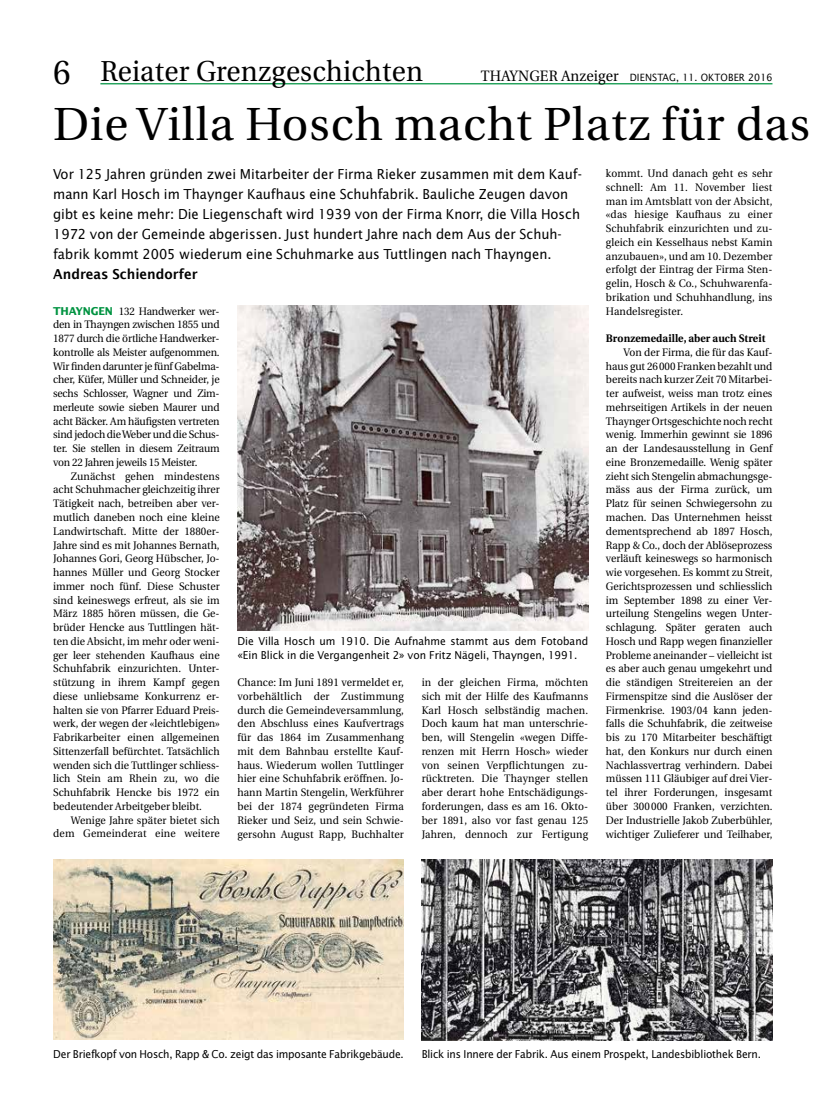
<style>
.page{position:relative;width:815px;height:1117px;background:#fff}
.page>*{position:absolute;margin:0;border:0;box-sizing:border-box;transform-origin:0 0}
.t1{font:46.25px "Utopia";letter-spacing:.02em;color:#000}
.t2{font:28.75px "Utopia";letter-spacing:.01em;color:#000;scale:.95 1}
.t3{font:13.75px/20px "Lucida Sans";color:#000;scale:.95 1}
.t4{font:600 13.75px "Lucida Sans";color:#000;scale:.95 1}
.t5{font:10.88px/13.8px "Utopia";letter-spacing:.01em;color:#000;text-align:justify;scale:.95 1}
.t6{font:10.88px "Lucida Sans";letter-spacing:-.02em;color:#000;scale:.95 1}
.t7{font:10.88px/13.8px "Lucida Sans";color:#000;scale:.95 1}
.t8{font:700 10.88px "Utopia";letter-spacing:.01em;color:#000;scale:.95 1}
.t9{font:10px "Lucida Sans";letter-spacing:.01em;color:#000;scale:.95 1}
.s1{font-size:34.38px}
.s2{font-family:"Utopia";font-size:15px}
.s3{font-family:"Lucida Sans";font-weight:700;color:#009341}
</style>
<div class="page">
<hr style="left:100px;top:83px;width:672px;height:1px;background:#009341">
<img style="left:422px;top:859px;width:350px;height:180px">
<img style="left:53px;top:859px;width:351px;height:179px">
<img style="left:237px;top:306px;width:351px;height:324px">
<h2 class="t2" style="left:53px;top:55px;width:391px"><span class="s1">6</span> Reiater Grenzgeschichten</h2>
<p class="t9" style="left:481px;top:71px;width:308px"><span class="s2">THAYNGER Anzeiger</span> DIENSTAG, 11. OKTOBER 2016</p>
<h1 class="t1" style="left:53px;top:99px;width:758px">Die Villa Hosch macht Platz für das</h1>
<p class="t3" style="left:53px;top:163px;width:558px">Vor 125 Jahren gründen zwei Mitarbeiter der Firma Rieker zusammen mit dem Kauf&shy;mann Karl Hosch im Thaynger Kaufhaus eine Schuhfabrik. Bauliche Zeugen davon gibt es keine mehr: Die Liegenschaft wird 1939 von der Firma Knorr, die Villa Hosch 1972 von der Gemeinde abgerissen. Just hundert Jahre nach dem Aus der Schuh&shy;fabrik kommt 2005 wiederum eine Schuhmarke aus Tuttlingen nach Thayngen.</p>
<p class="t4" style="left:53px;top:266px;width:154px">Andreas Schiendorfer</p>
<p class="t5" style="left:53px;top:304px;width:177px"><span class="s3">THAYNGEN</span> 132 Handwerker wer&shy;den in Thayngen zwischen 1855 und 1877 durch die örtliche Handwerker&shy;kontrolle als Meister aufgenommen.<br>Wir finden darunter je fünf Gabelma&shy;cher, Küfer, Müller und Schneider, je sechs Schlosser, Wagner und Zim&shy;merleute sowie sieben Maurer und acht Bäcker. Am häufigsten vertreten sind jedoch die Weber und die Schus&shy;ter. Sie stellen in diesem Zeitraum von 22 Jahren jeweils 15 Meister.</p>
<p class="t5" style="left:53px;top:469px;width:177px;text-indent:18px">Zunächst gehen mindestens acht Schuhmacher gleichzeitig ihrer Tätigkeit nach, betreiben aber ver&shy;mutlich daneben noch eine kleine Landwirtschaft. Mitte der 1880er-Jahre sind es mit Johannes Bernath, Johannes Gori, Georg Hübscher, Jo&shy;hannes Müller und Georg Stocker immer noch fünf. Diese Schuster sind keineswegs erfreut, als sie im März 1885 hören müssen, die Ge&shy;brüder Hencke aus Tuttlingen hät&shy;ten die Absicht, im mehr oder weni&shy;ger leer stehenden Kaufhaus eine Schuhfabrik einzurichten. Unter&shy;stützung in ihrem Kampf gegen diese unliebsame Konkurrenz er&shy;halten sie von Pfarrer Eduard Preis&shy;werk, der wegen der «leichtlebigen» Fabrikarbeiter einen allgemeinen Sittenzerfall befürchtet. Tatsächlich wenden sich die Tuttlinger schliess&shy;lich Stein am Rhein zu, wo die Schuhfabrik Hencke bis 1972 ein bedeutender Arbeitgeber bleibt.</p>
<p class="t5" style="left:53px;top:813px;width:177px;text-align:right">Wenige Jahre später bietet sich dem Gemeinderat eine weitere</p>
<p class="t7" style="left:238px;top:633px;width:371px">Die Villa Hosch um 1910. Die Aufnahme stammt aus dem Fotoband «Ein Blick in die Vergangenheit 2» von Fritz Nägeli, Thayngen, 1991.</p>
<p class="t5" style="left:237px;top:675px;width:177px">Chance: Im Juni 1891 vermeldet er, vorbehältlich der Zustimmung durch die Gemeindeversammlung, den Abschluss eines Kaufvertrags für das 1864 im Zusammenhang mit dem Bahnbau erstellte Kauf&shy;haus. Wiederum wollen Tuttlinger hier eine Schuhfabrik eröffnen. Jo&shy;hann Martin Stengelin, Werkführer bei der 1874 gegründeten Firma Rieker und Seiz, und sein Schwie&shy;gersohn August Rapp, Buchhalter</p>
<p class="t5" style="left:422px;top:675px;width:177px">in der gleichen Firma, möchten sich mit der Hilfe des Kaufmanns Karl Hosch selbständig machen.<br>Doch kaum hat man unterschrie&shy;ben, will Stengelin «wegen Diffe&shy;renzen mit Herrn Hosch» wieder von seinen Verpflichtungen zu&shy;rücktreten. Die Thaynger stellen aber derart hohe Entschädigungs&shy;forderungen, dass es am 16. Okto&shy;ber 1891, also vor fast genau 125<br>Jahren, dennoch zur Fertigung</p>
<p class="t5" style="left:606px;top:166px;width:177px">kommt. Und danach geht es sehr schnell: Am 11. November liest man im Amtsblatt von der Absicht, «das hiesige Kaufhaus zu einer Schuhfabrik einzurichten und zu&shy;gleich ein Kesselhaus nebst Kamin anzubauen», und am 10. Dezember erfolgt der Eintrag der Firma Sten&shy;gelin, Hosch &amp; Co., Schuhwarenfa&shy;brikation und Schuhhandlung, ins Handelsregister.</p>
<p class="t8" style="left:606px;top:332px;width:170px">Bronzemedaille, aber auch Streit</p>
<p class="t5" style="left:606px;top:345px;width:177px;text-indent:18px">Von der Firma, die für das Kauf&shy;haus gut 26000 Franken bezahlt und bereits nach kurzer Zeit 70 Mitarbei&shy;ter aufweist, weiss man trotz eines mehrseitigen Artikels in der neuen Thaynger Ortsgeschichte noch recht wenig. Immerhin gewinnt sie 1896 an der Landesausstellung in Genf eine Bronzemedaille. Wenig später zieht sich Stengelin abmachungsge&shy;mäss aus der Firma zurück, um Platz für seinen Schwiegersohn zu machen. Das Unternehmen heisst dementsprechend ab 1897 Hosch, Rapp &amp; Co., doch der Ablöseprozess verläuft keineswegs so harmonisch wie vorgesehen. Es kommt zu Streit, Gerichtsprozessen und schliesslich im September 1898 zu einer Ver&shy;urteilung Stengelins wegen Unter&shy;schlagung. Später geraten auch Hosch und Rapp wegen finanzieller Probleme aneinander – vielleicht ist es aber auch genau umgekehrt und die ständigen Streitereien an der Firmenspitze sind die Auslöser der Firmenkrise. 1903/04 kann jeden&shy;falls die Schuhfabrik, die zeitweise bis zu 170 Mitarbeiter beschäftigt hat, den Konkurs nur durch einen Nachlassvertrag verhindern. Dabei müssen 111 Gläubiger auf drei Vier&shy;tel ihrer Forderungen, insgesamt über 300000 Franken, verzichten.<br>Der Industrielle Jakob Zuberbühler, wichtiger Zulieferer und Teilhaber,</p>
<p class="t6" style="left:53px;top:1046px;width:371px">Der Briefkopf von Hosch, Rapp &amp; Co. zeigt das imposante Fabrikgebäude.</p>
<p class="t6" style="left:422px;top:1046px;width:359px">Blick ins Innere der Fabrik. Aus einem Prospekt, Landesbibliothek Bern.</p>
</div>
